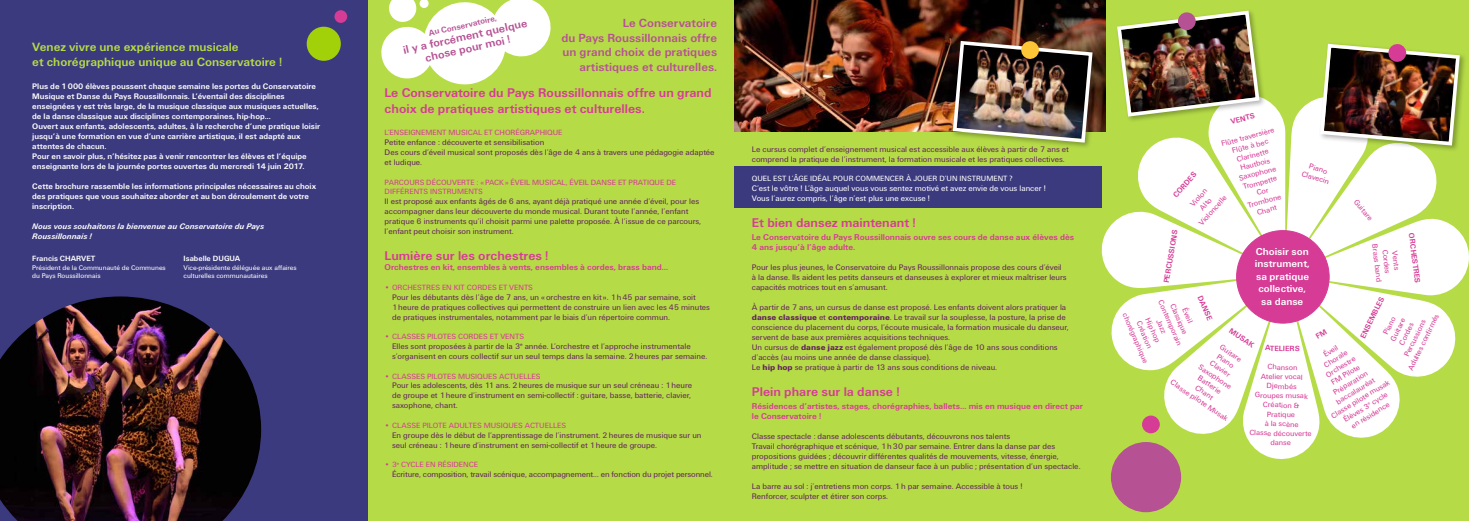
<style>
.page{position:relative;width:1469px;height:521px;background:#fff}
.page>*{position:absolute;margin:0;border:0;box-sizing:border-box;transform-origin:0 0}
.t1{font:700 13.12px/15.8px "Unitus T";color:#d63b96}
.t2{font:700 12.42px/14.9px "Unitus T";color:#b5dc47}
.t3{font:700 12.25px/14.7px "Unitus T";color:#b65194;text-align:right}
.t4{font:700 11.64px/12.2px "Unitus T";color:#b65194;text-align:center}
.t5{font:700 10.5px/12.6px "Unitus T";color:#fff;text-align:center}
.t6{font:700 8.75px/10.5px "Unitus T";color:#d63b96}
.t7{font:700 8.58px "Unitus T";color:#b65194}
.t8{font:8.31px/10px "Unitus T";color:#63235f}
.t9{font:700 8.31px/10px "Unitus T";color:#fff}
.t10{font:8.31px/10px "Unitus T";color:#fff}
.t11{font:italic 700 8.31px/10px "Unitus T";color:#fff}
.t12{font:7.88px/9.5px "Unitus T";color:#d63b96;text-align:center}
.t13{font:700 7.88px "Unitus T";color:#d63b96}
.t14{font:7.88px "Unitus T";color:#fff}
.t15{font:700 7.88px "Unitus T";color:#fff}
.t16{font:7px/8.4px "Unitus T";color:#fff}
.s1{font-weight:900}
</style>
<div class="page">
<div style="left:367px;top:0;width:1101px;height:521px;background:#b5dc47"></div>
<div style="left:0;top:0;width:367px;height:521px;background:#3c3a7e"></div>
<svg style="left:381px;top:0;width:170px;height:85px"></svg>
<div style="left:307px;top:27px;width:34px;height:34px;background:#a3d109;border-radius:50%"></div>
<div style="left:334px;top:10px;width:13px;height:13px;background:#d63b96;border-radius:50%"></div>
<img style="left:734px;top:0;width:371px;height:132px">
<img style="left:0;top:296px;width:261px;height:225px">
<div style="left:1110px;top:442px;width:71px;height:70px;background:#b65194;border-radius:50%"></div>
<div style="left:734px;top:166px;width:367px;height:41px;background:#3c3a7e"></div>
<svg style="left:951px;top:9px;width:517px;height:454px"></svg>
<h2 class="t2" style="left:32px;top:39px;width:251px">Venez vivre une expérience musicale<br>et chorégraphique unique au Conservatoire !</h2>
<p class="t9" style="left:32px;top:81px;width:289px">Plus de 1000 élèves poussent chaque semaine les portes du Conservatoire Musique et Danse du Pays Roussillonnais. L’éventail des disciplines enseignées y est très large, de la musique classique aux musiques actuelles, de la danse classique aux disciplines contemporaines, hip-hop…<br>Ouvert aux enfants, adolescents, adultes, à la recherche d’une pratique loisir jusqu’à une formation en vue d’une carrière artistique, il est adapté aux attentes de chacun.<br>Pour en savoir plus, n’hésitez pas à venir rencontrer les élèves et l’équipe enseignante lors de la journée portes ouvertes du mercredi 14 juin 2017.</p>
<p class="t9" style="left:32px;top:181px;width:285px">Cette brochure rassemble les informations principales nécessaires au choix des pratiques que vous souhaitez aborder et au bon déroulement de votre inscription.</p>
<p class="t11" style="left:32px;top:221px;width:233px">Nous vous souhaitons la bienvenue au Conservatoire du Pays<br>Roussillonnais !</p>
<p class="t15" style="left:32px;top:254px;width:65px">Francis CHARVET</p>
<p class="t16" style="left:32px;top:263px;width:135px">Président de la Communauté de Communes du Pays Roussillonnais</p>
<p class="t15" style="left:184px;top:254px;width:58px">Isabelle DUGUA</p>
<p class="t16" style="left:184px;top:263px;width:115px">Vice-présidente déléguée aux affaires culturelles communautaires</p>
<p class="t7" style="left:428px;top:28px;width:71px;rotate:-12deg">Au Conservatoire,</p>
<h3 class="t4" style="left:402px;top:44px;width:128px;rotate:-13deg">il y a forcément quelque chose pour moi !</h3>
<h3 class="t3" style="left:561px;top:15px;width:157px">Le Conservatoire<br>du Pays Roussillonnais offre un grand choix de pratiques artistiques et culturelles.</h3>
<h1 class="t1" style="left:384px;top:85px;width:328px">Le Conservatoire du Pays Roussillonnais offre un grand choix de pratiques artistiques et culturelles.</h1>
<p class="t12" style="left:384px;top:128px;width:179px">L’ENSEIGNEMENT MUSICAL ET CHORÉGRAPHIQUE</p>
<p class="t8" style="left:384px;top:137px;width:331px">Petite enfance : découverte et sensibilisation<br>Des cours d’éveil musical sont proposés dès l’âge de 4 ans à travers une pédagogie adaptée et ludique.</p>
<p class="t12" style="left:384px;top:177px;width:293px;text-align:left">PARCOURS DÉCOUVERTE : «PACK» ÉVEIL MUSICAL, ÉVEIL DANSE ET PRATIQUE DE<br>DIFFÉRENTS INSTRUMENTS</p>
<p class="t8" style="left:384px;top:196px;width:318px">Il est proposé aux enfants âgés de 6 ans, ayant déjà pratiqué une année d’éveil, pour les accompagner dans leur découverte du monde musical. Durant toute l’année, l’enfant pratique 6 instruments qu’il choisit parmi une palette proposée. À l’issue de ce parcours, l’enfant peut choisir son instrument.</p>
<h1 class="t1" style="left:384px;top:247px;width:165px">Lumière sur les orchestres !</h1>
<p class="t6" style="left:384px;top:262px;width:285px">Orchestres en kit, ensembles à vents, ensembles à cordes, brass band…</p>
<p class="t12" style="left:384px;top:282px;width:150px">• ORCHESTRES EN KIT CORDES ET VENTS</p>
<p class="t8" style="left:392px;top:292px;width:319px">Pour les débutants dès l’âge de 7 ans, un «orchestre en kit ». 1h45 par semaine, soit<br>1heure de pratiques collectives qui permettent de construire un lien avec les 45 minutes de pratiques instrumentales, notamment par le biais d’un répertoire commun.</p>
<p class="t12" style="left:384px;top:332px;width:141px">• CLASSES PILOTES CORDES ET VENTS</p>
<p class="t8" style="left:392px;top:341px;width:317px">Elles sont proposées à partir de la 3<sup>e</sup> année. L’orchestre et l’approche instrumentale s’organisent en cours collectif sur un seul temps dans la semaine. 2heures par semaine.</p>
<p class="t12" style="left:384px;top:371px;width:157px">• CLASSES PILOTES MUSIQUES ACTUELLES</p>
<p class="t8" style="left:392px;top:380px;width:301px">Pour les adolescents, dès 11 ans. 2heures de musique sur un seul créneau : 1heure de groupe et 1heure d’instrument en semi-collectif : guitare, basse, batterie, clavier, saxophone, chant.</p>
<p class="t12" style="left:384px;top:420px;width:183px">• CLASSE PILOTE ADULTES MUSIQUES ACTUELLES</p>
<p class="t8" style="left:392px;top:430px;width:311px">En groupe dès le début de l’apprentissage de l’instrument. 2heures de musique sur un seul créneau : 1heure d’instrument en semi-collectif et 1heure de groupe.</p>
<p class="t12" style="left:384px;top:460px;width:95px">• 3<sup>e</sup> CYCLE EN RÉSIDENCE</p>
<p class="t8" style="left:392px;top:469px;width:322px">Écriture, composition, travail scénique, accompagnement… en fonction du projet personnel.</p>
<p class="t8" style="left:752px;top:144px;width:318px">Le cursus complet d’enseignement musical est accessible aux élèves à partir de 7 ans et comprend la pratique de l’instrument, la formation musicale et les pratiques collectives.</p>
<p class="t14" style="left:752px;top:174px;width:262px">QUEL EST L’ÂGE IDÉAL POUR COMMENCER À JOUER D’UN INSTRUMENT ?</p>
<p class="t10" style="left:752px;top:183px;width:295px">C’est le vôtre ! L’âge auquel vous vous sentez motivé et avez envie de vous lancer !<br>Vous l’aurez compris, l’âge n’est plus une excuse !</p>
<h1 class="t1" style="left:752px;top:214px;width:165px">Et bien dansez maintenant !</h1>
<p class="t6" style="left:752px;top:231px;width:324px">Le Conservatoire du Pays Roussillonnais ouvre ses cours de danse aux élèves dès<br>4 ans jusqu’à l’âge adulte.</p>
<p class="t8" style="left:752px;top:262px;width:316px">Pour les plus jeunes, le Conservatoire du Pays Roussillonnais propose des cours d’éveil à la danse. Ils aident les petits danseurs et danseuses à explorer et mieux maîtriser leurs capacités motrices tout en s’amusant.</p>
<p class="t8" style="left:752px;top:302px;width:318px">À partir de 7 ans, un cursus de danse est proposé. Les enfants doivent alors pratiquer la <span class="s1">danse classique</span> et <span class="s1">contemporaine</span>. Le travail sur la souplesse, la posture, la prise de conscience du placement du corps, l’écoute musicale, la formation musicale du danseur, servent de base aux premières acquisitions techniques.<br>Un cursus de <span class="s1">danse jazz</span> est également proposé dès l’âge de 10 ans sous conditions d’accès (au moins une année de danse classique).<br>Le <span class="s1">hip hop</span> se pratique à partir de 13 ans sous conditions de niveau.</p>
<h1 class="t1" style="left:752px;top:383px;width:149px">Plein phare sur la danse !</h1>
<p class="t6" style="left:752px;top:400px;width:333px">Résidences d’artistes, stages, chorégraphies, ballets… mis en musique en direct par le Conservatoire !</p>
<p class="t8" style="left:752px;top:431px;width:330px">Classe spectacle : danse adolescents débutants, découvrons nos talents<br>Travail chorégraphique et scénique, 1h30 par semaine. Entrer dans la danse par des propositions guidées ; découvrir différentes qualités de mouvements, vitesse, énergie, amplitude ; se mettre en situation de danseur face à un public ; présentation d’un spectacle.</p>
<p class="t8" style="left:752px;top:481px;width:272px">La barre au sol : j’entretiens mon corps. 1h par semaine. Accessible à tous !<br>Renforcer, sculpter et étirer son corps.</p>
<p class="t13" style="left:1229px;top:117px;width:26px;rotate:-15deg">VENTS</p>
<p class="t12" style="left:1220px;top:139px;width:56px;rotate:-15deg">Flûte traversière<br>Flûte à bec<br>Clarinette<br>Hautbois<br>Saxophone<br>Trompette<br>Cor<br>Trombone<br>Chant</p>
<p class="t13" style="left:1171px;top:193px;width:33px;rotate:-48deg">CORDES</p>
<p class="t12" style="left:1182px;top:208px;width:39px;rotate:-48deg">Violon<br>Alto<br>Violoncelle</p>
<p class="t12" style="left:1306px;top:160px;width:30px;rotate:18deg">Piano<br>Clavecin</p>
<p class="t12" style="left:1359px;top:197px;width:26px;rotate:50deg">Guitare</p>
<p class="t13" style="left:1161px;top:282px;width:55px;rotate:-80deg">PERCUSSIONS</p>
<p class="t5" style="left:1254px;top:245px;width:56px">Choisir son instrument, sa pratique collective, sa danse</p>
<p class="t13" style="left:1204px;top:294px;width:27px;rotate:67deg">DANSE</p>
<p class="t12" style="left:1182px;top:291px;width:50px;rotate:67deg">Éveil<br>Classique<br>Contemporain</p>
<p class="t12" style="left:1129px;top:311px;width:55px;rotate:67deg">chorégraphique</p>
<p class="t12" style="left:1152px;top:316px;width:28px;rotate:67deg">Hip hop</p>
<p class="t12" style="left:1163px;top:318px;width:16px;rotate:67deg">Jazz</p>
<p class="t12" style="left:1143px;top:319px;width:30px;rotate:67deg">Création</p>
<p class="t13" style="left:1232px;top:326px;width:30px;rotate:34deg">MUSAK</p>
<p class="t12" style="left:1205px;top:330px;width:69px;rotate:34deg">Guitare<br>Piano<br>Clavier<br>Saxophone<br>Batterie<br>Chant<br>Classe pilote Musak</p>
<p class="t13" style="left:1265px;top:343px;width:36px;rotate:1deg">ATELIERS</p>
<p class="t12" style="left:1250px;top:362px;width:64px;rotate:1deg">Chanson<br>Atelier vocal<br>Djembés<br>Groupes musak<br>Création &amp;<br>Pratique<br>à la scène<br>Classe découverte danse</p>
<p class="t12" style="left:1379px;top:243px;width:39px;rotate:83deg">Brass band</p>
<p class="t12" style="left:1389px;top:249px;width:26px;rotate:83deg">Cordes</p>
<p class="t12" style="left:1399px;top:250px;width:21px;rotate:83deg">Vents</p>
<p class="t13" style="left:1416px;top:232px;width:52px;rotate:83deg">ORCHESTRES</p>
<p class="t13" style="left:1358px;top:336px;width:47px;rotate:-64deg">ENSEMBLES</p>
<p class="t12" style="left:1371px;top:351px;width:63px;rotate:-64deg">Piano<br>Guitare<br>Cordes<br>Percussions<br>Adultes confi rmés</p>
<p class="t12" style="left:1299px;top:363px;width:69px;rotate:-31deg">Éveil<br>Chorale<br>Orchestre<br>FM Pilote<br>Préparation baccalauréat<br>Classe pilote musak<br>Élèves 3<sup>e</sup> cycle<br>en résidence</p>
</div>
